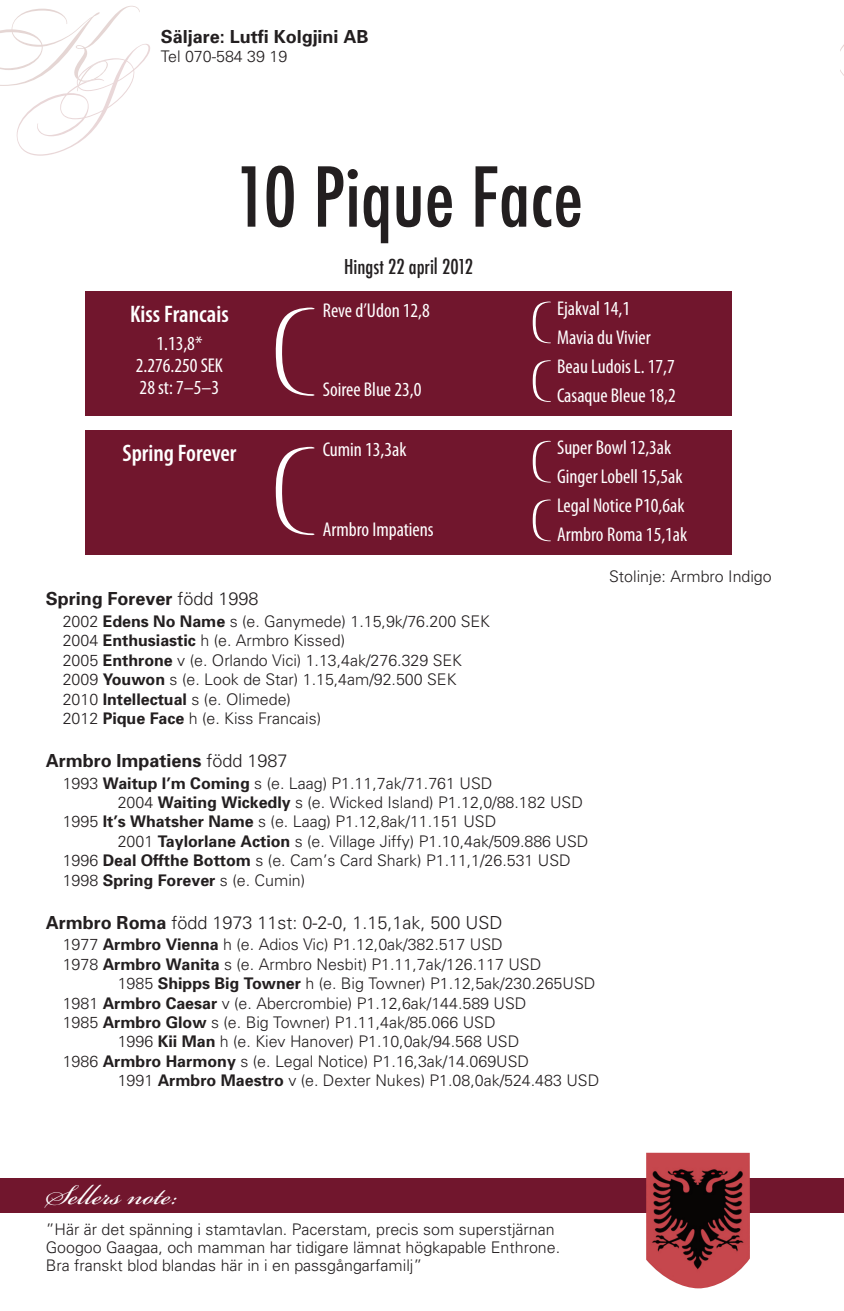
<style>
.page{position:relative;width:844px;height:1311px;background:#fff}
.page>*{position:absolute;margin:0;border:0;box-sizing:border-box;transform-origin:0 0}
.t1{font:500 condensed 80px "Futura";color:#231f20}
.t2{font:44px "Bickham Script Std";color:#fff}
.t3{font:600 condensed 24px "Myriad Pro";color:#fff}
.t4{font:condensed 20px/29px "Myriad Pro";color:#fff}
.t5{font:500 condensed 20px "Futura";color:#231f20}
.t6{font:700 18px "Univers";color:#231f20}
.t7{font:300 18px "Univers";color:#231f20}
.t8{font:300 16px/19.4px "Univers";color:#231f20}
.s1{font-weight:300}
.s2{font-weight:700}
</style>
<div class="page">
<div style="left:0;top:1178px;width:844px;height:34px;background:#71162d"></div>
<div style="left:85px;top:430px;width:647px;height:124px;background:#71162d"></div>
<svg style="left:276px;top:447px;width:38px;height:88px"></svg>
<svg style="left:532px;top:441px;width:19px;height:41px"></svg>
<svg style="left:532px;top:499px;width:19px;height:42px"></svg>
<div style="left:85px;top:291px;width:647px;height:124px;background:#71162d"></div>
<svg style="left:276px;top:307px;width:38px;height:89px"></svg>
<svg style="left:532px;top:301px;width:19px;height:42px"></svg>
<svg style="left:532px;top:360px;width:19px;height:42px"></svg>
<img style="left:646px;top:1152px;width:104px;height:136px">
<svg style="left:0;top:6px;width:150px;height:150px"></svg>
<svg style="left:840px;top:44px;width:4px;height:32px"></svg>
<p class="t6" style="left:161px;top:30px;width:209px">Säljare: Lutfi Kolgjini AB</p>
<p class="t8" style="left:161px;top:48px;width:128px">Tel 070-584 39 19</p>
<p class="t3" style="left:130px;top:306px;width:100px">Kiss Francais</p>
<p class="t4" style="left:136px;top:334px;width:89px;line-height:22px;text-align:center">1.13,8*<br>2.276.250 SEK<br>28 st: 7–5–3</p>
<p class="t1" style="left:234px;top:148px;width:350px">10 Pique Face</p>
<p class="t5" style="left:344px;top:254px;width:130px">Hingst 22 april 2012</p>
<p class="t4" style="left:323px;top:297px;width:109px">Reve d’Udon 12,8</p>
<p class="t4" style="left:323px;top:377px;width:100px">Soiree Blue 23,0</p>
<p class="t4" style="left:557px;top:295px;width:120px">Ejakval 14,1<br>Mavia du Vivier<br>Beau Ludois L. 17,7<br>Casaque Bleue 18,2</p>
<p class="t3" style="left:122px;top:445px;width:115px">Spring Forever</p>
<p class="t4" style="left:323px;top:436px;width:85px">Cumin 13,3ak</p>
<p class="t4" style="left:323px;top:516px;width:112px">Armbro Impatiens</p>
<p class="t4" style="left:557px;top:434px;width:132px">Super Bowl 12,3ak<br>Ginger Lobell 15,5ak<br>Legal Notice P10,6ak<br>Armbro Roma 15,1ak</p>
<p class="t8" style="left:609px;top:567px;width:164px">Stolinje: Armbro Indigo</p>
<p class="t6" style="left:46px;top:592px;width:214px">Spring Forever <span class="s1">född 1998</span></p>
<p class="t8" style="left:63px;top:612px;width:429px">2002 <span class="s2">Edens No Name</span> s (e. Ganymede) 1.15,9k/76.200 SEK 2004 <span class="s2">Enthusiastic</span> h (e. Armbro Kissed)<br>2005 <span class="s2">Enthrone</span> v (e. Orlando Vici) 1.13,4ak/276.329 SEK 2009 <span class="s2">Youwon</span> s (e. Look de Star) 1.15,4am/92.500 SEK 2010 <span class="s2">Intellectual</span> s (e. Olimede)<br>2012 <span class="s2">Pique Face</span> h (e. Kiss Francais)</p>
<p class="t6" style="left:46px;top:754px;width:243px">Armbro Impatiens <span class="s1">född 1987</span></p>
<p class="t8" style="left:63px;top:774px;width:431px">1993 <span class="s2">Waitup I’m Coming</span> s (e. Laag) P1.11,7ak/71.761 USD</p>
<p class="t8" style="left:118px;top:793px;width:466px">2004 <span class="s2">Waiting Wickedly</span> s (e. Wicked Island) P1.12,0/88.182 USD</p>
<p class="t8" style="left:63px;top:813px;width:435px">1995 <span class="s2">It’s Whatsher Name</span> s (e. Laag) P1.12,8ak/11.151 USD</p>
<p class="t8" style="left:118px;top:832px;width:472px">2001 <span class="s2">Taylorlane Action</span> s (e. Village Jiffy) P1.10,4ak/509.886 USD</p>
<p class="t8" style="left:63px;top:852px;width:509px">1996 <span class="s2">Deal Offthe Bottom</span> s (e. Cam’s Card Shark) P1.11,1/26.531 USD</p>
<p class="t8" style="left:63px;top:871px;width:244px">1998 <span class="s2">Spring Forever</span> s (e. Cumin)</p>
<p class="t7" style="left:46px;top:915px;width:458px"><span class="s2">Armbro Roma</span> född 1973 11st: 0-2-0, 1.15,1ak, 500 USD</p>
<p class="t8" style="left:63px;top:936px;width:441px">1977 <span class="s2">Armbro Vienna</span> h (e. Adios Vic) P1.12,0ak/382.517 USD</p>
<p class="t8" style="left:63px;top:955px;width:480px">1978 <span class="s2">Armbro Wanita</span> s (e. Armbro Nesbit) P1.11,7ak/126.117 USD</p>
<p class="t8" style="left:118px;top:974px;width:479px">1985 <span class="s2">Shipps Big Towner</span> h (e. Big Towner) P1.12,5ak/230.265USD</p>
<p class="t8" style="left:63px;top:994px;width:465px">1981 <span class="s2">Armbro Caesar</span> v (e. Abercrombie) P1.12,6ak/144.589 USD</p>
<p class="t8" style="left:63px;top:1013px;width:434px">1985 <span class="s2">Armbro Glow</span> s (e. Big Towner) P1.11,4ak/85.066 USD</p>
<p class="t8" style="left:118px;top:1033px;width:403px">1996 <span class="s2">Kii Man</span> h (e. Kiev Hanover) P1.10,0ak/94.568 USD</p>
<p class="t8" style="left:63px;top:1052px;width:468px">1986 <span class="s2">Armbro Harmony</span> s (e. Legal Notice) P1.16,3ak/14.069USD</p>
<p class="t8" style="left:118px;top:1072px;width:483px">1991 <span class="s2">Armbro Maestro</span> v (e. Dexter Nukes) P1.08,0ak/524.483 USD</p>
<p class="t2" style="left:46px;top:1162px;width:134px">Sellersnote:</p>
<p class="t8" style="left:46px;top:1220px;width:516px;line-height:18.4px">”Här är det spänning i stamtavlan. Pacerstam, precis som superstjärnan<br>Googoo Gaagaa, och mamman har tidigare lämnat högkapable Enthrone.<br>Bra franskt blod blandas här in i en passgångarfamilj”</p>
</div>
